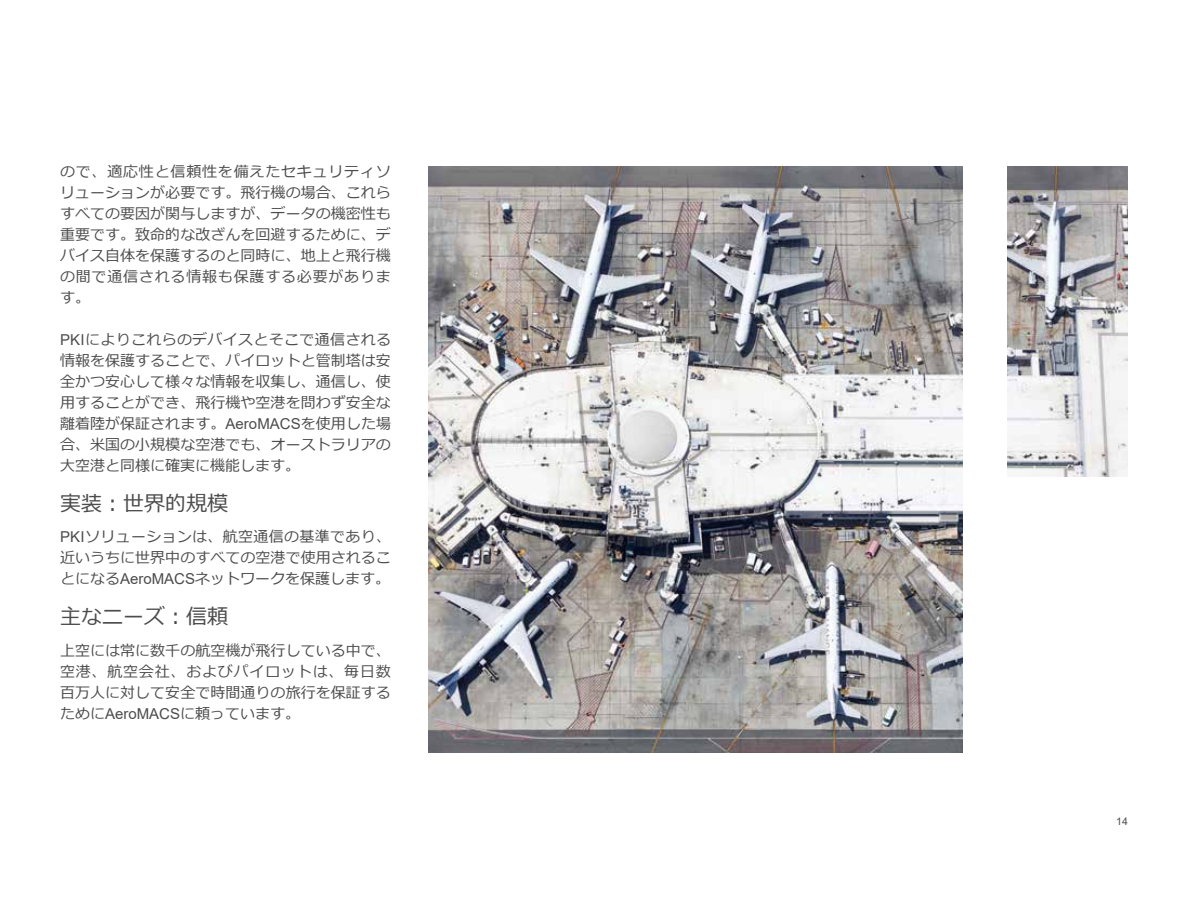
<style>
.page{position:relative;width:1188px;height:918px;background:#fff}
.page>*{position:absolute;margin:0;border:0;box-sizing:border-box;transform-origin:0 0}
.t1{font:21px "Meiryo";color:#4c4c4d}
.t2{font:15px/21px "Meiryo";letter-spacing:.005em;color:#4c4c4d;text-align:justify}
.t3{font:10.5px "Arial";color:#4c4c4d}
.s1{font-family:"Arial"}
</style>
<div class="page">
<img style="left:428px;top:166px;width:534px;height:587px">
<img style="left:1007px;top:166px;width:121px;height:311px">
<p class="t2" style="left:60px;top:162px;width:332px">ので、適応性と信頼性を備えたセキュリティソリューションが必要です。飛行機の場合、これらすべての要因が関与しますが、データの機密性も重要です。致命的な改ざんを回避するために、デバイス自体を保護するのと同時に、地上と飛行機の間で通信される情報も保護する必要があります。</p>
<p class="t2" style="left:60px;top:330px;width:333px"><span class="s1">PKI</span>によりこれらのデバイスとそこで通信される情報を保護することで、パイロットと管制塔は安全かつ安心して様々な情報を収集し、通信し、使用することができ、飛行機や空港を問わず安全な離着陸が保証されます。<span class="s1">AeroMACS</span>を使用した場合、米国の小規模な空港でも、オーストラリアの大空港と同様に確実に機能します。</p>
<h1 class="t1" style="left:60px;top:488px;width:169px">実装︓世界的規模</h1>
<p class="t2" style="left:60px;top:527px;width:333px"><span class="s1">PKI</span>ソリューションは、航空通信の基準であり、近いうちに世界中のすべての空港で使用されることになる<span class="s1">AeroMACS</span>ネットワークを保護します。</p>
<h1 class="t1" style="left:60px;top:602px;width:169px">主なニーズ︓信頼</h1>
<p class="t2" style="left:60px;top:641px;width:332px">上空には常に数千の航空機が飛行している中で、空港、航空会社、およびパイロットは、毎日数百万人に対して安全で時間通りの旅行を保証するために<span class="s1">AeroMACS</span>に頼っています。</p>
<p class="t3" style="left:1116px;top:814px;width:13px">14</p>
</div>
